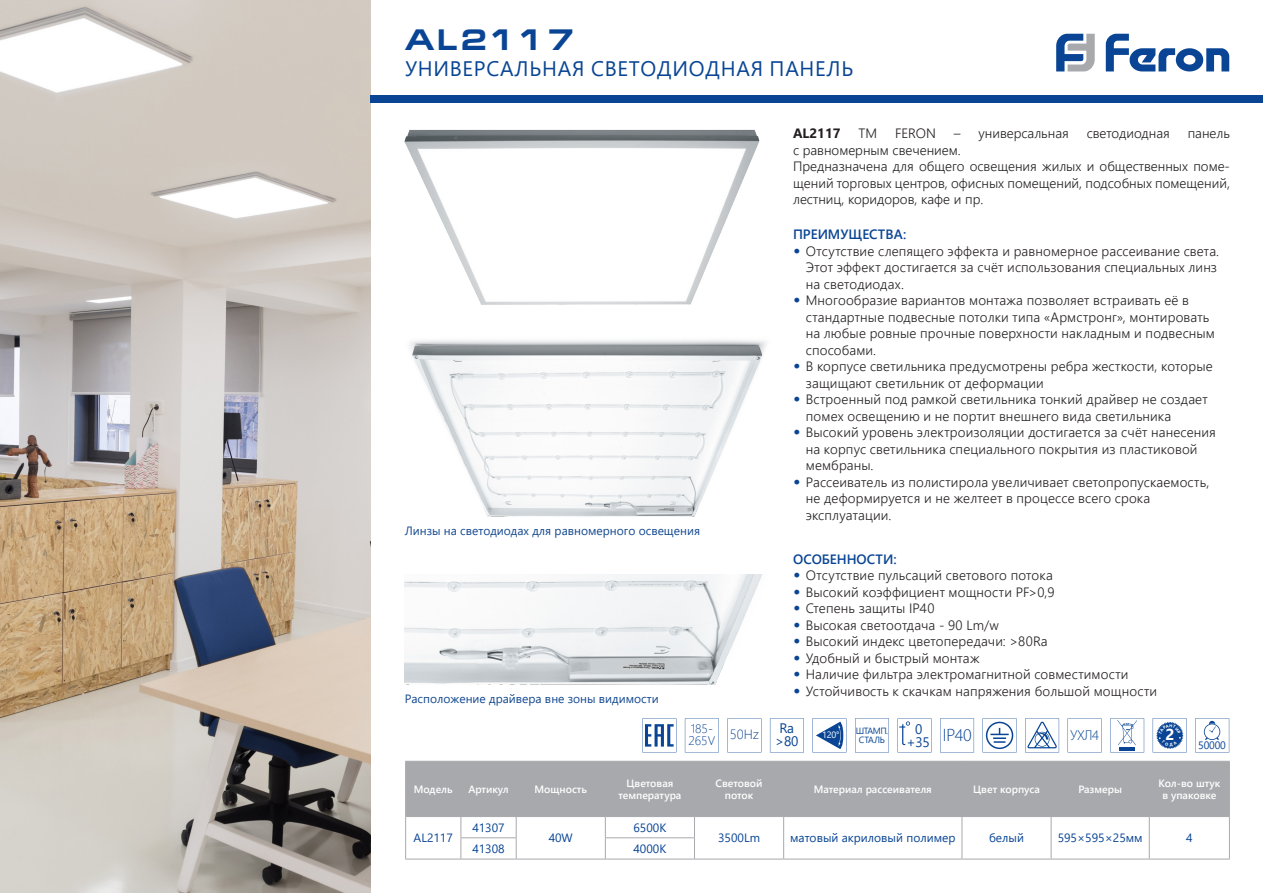
<style>
.page{position:relative;width:1263px;height:893px;background:#fff}
.page>*{position:absolute;margin:0;border:0;box-sizing:border-box;transform-origin:0 0}
.t1{font:700 30px "Europe Ext";letter-spacing:.1em;color:#094594}
.t2{font:21px "Segoe UI";letter-spacing:.035em;color:#094594}
.t3{font:300 18px "Myriad Pro";color:#094594}
.t4{font:700 15.75px "Segoe UI";color:#fff}
.t5{font:300 14.4px "Myriad Pro";color:#094594}
.t6{font:13.8px/13.2px "Segoe UI";color:#094594;text-align:center}
.t7{font:300 13.5px/16.5px "Segoe UI";letter-spacing:.01em;color:#231f20}
.t8{font:600 13.5px "Segoe UI";letter-spacing:-.005em;color:#094594}
.t9{font:700 13.5px "Segoe UI";color:#231f20}
.t10{font:300 13.5px "Segoe UI";color:#094594}
.t11{font:300 12.45px/12px "Segoe UI";color:#094594}
.t12{font:12px "Segoe UI";color:#144990}
.t13{font:12px "Segoe UI";color:#094594}
.t14{font:10.65px "Segoe UI";letter-spacing:-.02em;color:#094594}
.t15{font:600 10.5px/12px "Segoe UI";color:#fff;text-align:center}
.t16{font:9.15px "Segoe UI";color:#fff}
.t17{font:9px "Segoe UI";letter-spacing:-.055em;color:#094594}
.s1{font-weight:700;font-size:18px;color:#094594}
</style>
<div class="page">
<img style="left:0;top:0;width:371px;height:893px">
<svg style="left:1056px;top:34px;width:39px;height:37px"></svg>
<svg style="left:1106px;top:34px;width:123px;height:37px"></svg>
<div style="left:371px;top:95px;width:892px;height:7px;background:#094594"></div>
<div style="left:406px;top:762px;width:823px;height:54px;background:#a8a9ad"></div>
<hr style="left:405px;top:761px;width:56px;height:1px;background:#a8a9ad">
<hr style="left:405px;top:762px;width:1px;height:54px;background:#a8a9ad">
<hr style="left:461px;top:761px;width:55px;height:1px;background:#a8a9ad">
<hr style="left:460px;top:762px;width:1px;height:54px;background:#a8a9ad">
<hr style="left:516px;top:761px;width:89px;height:1px;background:#a8a9ad">
<hr style="left:516px;top:762px;width:1px;height:54px;background:#a8a9ad">
<hr style="left:605px;top:761px;width:89px;height:1px;background:#a8a9ad">
<hr style="left:605px;top:762px;width:1px;height:54px;background:#a8a9ad">
<hr style="left:694px;top:761px;width:90px;height:1px;background:#a8a9ad">
<hr style="left:694px;top:762px;width:1px;height:54px;background:#a8a9ad">
<hr style="left:784px;top:761px;width:178px;height:1px;background:#a8a9ad">
<hr style="left:783px;top:762px;width:1px;height:54px;background:#a8a9ad">
<hr style="left:962px;top:761px;width:89px;height:1px;background:#a8a9ad">
<hr style="left:961px;top:762px;width:1px;height:54px;background:#a8a9ad">
<hr style="left:1051px;top:761px;width:98px;height:1px;background:#a8a9ad">
<hr style="left:1051px;top:762px;width:1px;height:54px;background:#a8a9ad">
<hr style="left:1149px;top:761px;width:81px;height:1px;background:#a8a9ad">
<hr style="left:1149px;top:762px;width:1px;height:54px;background:#a8a9ad">
<hr style="left:1229px;top:762px;width:1px;height:54px;background:#a8a9ad">
<hr style="left:406px;top:816px;width:55px;height:1px;background:#a8a9ad">
<hr style="left:461px;top:816px;width:55px;height:1px;background:#a8a9ad">
<hr style="left:516px;top:816px;width:89px;height:1px;background:#a8a9ad">
<hr style="left:605px;top:816px;width:89px;height:1px;background:#a8a9ad">
<hr style="left:694px;top:816px;width:90px;height:1px;background:#a8a9ad">
<hr style="left:784px;top:816px;width:178px;height:1px;background:#a8a9ad">
<hr style="left:962px;top:816px;width:89px;height:1px;background:#a8a9ad">
<hr style="left:1051px;top:816px;width:98px;height:1px;background:#a8a9ad">
<hr style="left:1149px;top:816px;width:80px;height:1px;background:#a8a9ad">
<hr style="left:606px;top:859px;width:88px;height:1px;background:#a8a9ad">
<hr style="left:962px;top:859px;width:89px;height:1px;background:#a8a9ad">
<svg style="left:405px;top:816px;width:1px;height:43px"></svg>
<hr style="left:460px;top:837px;width:57px;height:1px;background:#a8a9ad">
<svg style="left:460px;top:817px;width:1px;height:42px"></svg>
<svg style="left:516px;top:817px;width:1px;height:42px"></svg>
<hr style="left:605px;top:837px;width:90px;height:1px;background:#a8a9ad">
<svg style="left:605px;top:817px;width:1px;height:42px"></svg>
<svg style="left:694px;top:817px;width:1px;height:42px"></svg>
<svg style="left:783px;top:817px;width:1px;height:42px"></svg>
<svg style="left:961px;top:817px;width:1px;height:42px"></svg>
<svg style="left:1051px;top:817px;width:1px;height:42px"></svg>
<svg style="left:1149px;top:817px;width:1px;height:42px"></svg>
<svg style="left:1229px;top:816px;width:1px;height:43px"></svg>
<hr style="left:405px;top:859px;width:56px;height:1px;background:#a8a9ad">
<hr style="left:461px;top:859px;width:55px;height:1px;background:#a8a9ad">
<hr style="left:516px;top:859px;width:90px;height:1px;background:#a8a9ad">
<hr style="left:694px;top:859px;width:90px;height:1px;background:#a8a9ad">
<hr style="left:784px;top:859px;width:178px;height:1px;background:#a8a9ad">
<hr style="left:1051px;top:859px;width:98px;height:1px;background:#a8a9ad">
<hr style="left:1149px;top:859px;width:81px;height:1px;background:#a8a9ad">
<svg style="left:1025px;top:718px;width:34px;height:34px"></svg>
<svg style="left:1067px;top:718px;width:35px;height:34px"></svg>
<svg style="left:982px;top:718px;width:34px;height:34px"></svg>
<svg style="left:685px;top:718px;width:34px;height:34px"></svg>
<svg style="left:642px;top:718px;width:34px;height:34px"></svg>
<svg style="left:1110px;top:718px;width:34px;height:34px"></svg>
<svg style="left:1195px;top:718px;width:34px;height:34px"></svg>
<svg style="left:940px;top:718px;width:34px;height:34px"></svg>
<svg style="left:855px;top:718px;width:34px;height:34px"></svg>
<svg style="left:770px;top:718px;width:34px;height:34px"></svg>
<svg style="left:897px;top:718px;width:34px;height:34px"></svg>
<svg style="left:727px;top:718px;width:34px;height:34px"></svg>
<img style="left:404px;top:129px;width:356px;height:176px">
<svg style="left:812px;top:718px;width:34px;height:34px"></svg>
<img style="left:410px;top:340px;width:356px;height:177px">
<img style="left:405px;top:574px;width:358px;height:110px">
<svg style="left:1153px;top:718px;width:34px;height:34px"></svg>
<p class="t1" style="left:405px;top:24px;width:170px">AL2117</p>
<p class="t2" style="left:405px;top:49px;width:450px">УНИВЕРСАЛЬНАЯ СВЕТОДИОДНАЯ ПАНЕЛЬ</p>
<p class="t12" style="left:405px;top:520px;width:297px">Линзы на светодиодах для равномерного освещения</p>
<p class="t12" style="left:405px;top:687px;width:255px">Расположение драйвера вне зоны видимости</p>
<p class="t11" style="left:688px;top:722px;width:28px">185-<br>265V</p>
<p class="t10" style="left:730px;top:722px;width:31px">50Hz</p>
<p class="t9" style="left:793px;top:121px;width:49px">AL2117</p>
<p class="t7" style="left:858px;top:124px;width:20px">TM</p>
<p class="t7" style="left:895px;top:124px;width:42px">FERON</p>
<p class="t7" style="left:954px;top:124px;width:116px">– универсальная</p>
<p class="t7" style="left:1087px;top:124px;width:85px">светодиодная</p>
<p class="t7" style="left:1188px;top:124px;width:44px">панель</p>
<p class="t7" style="left:793px;top:140px;width:169px">с равномерным свечением.</p>
<p class="t7" style="left:793px;top:157px;width:438px;text-align:justify">Предназначена для общего освещения жилых и общественных поме&shy;щений торговых центров, офисных помещений, подсобных помещений, лестниц, коридоров, кафе и пр.</p>
<p class="t8" style="left:793px;top:221px;width:115px">ПРЕИМУЩЕСТВА:</p>
<p class="t7" style="left:806px;top:241px;width:415px;text-indent:-13px"><span class="s1">•</span> Отсутствие слепящего эффекта и равномерное рассеивание света.<br>Этот эффект достигается за счёт использования специальных линз на светодиодах.</p>
<p class="t7" style="left:806px;top:291px;width:410px;text-indent:-13px"><span class="s1">•</span> Многообразие вариантов монтажа позволяет встраивать её в стандартные подвесные потолки типа «Армстронг», монтировать на любые ровные прочные поверхности накладным и подвесным способами.</p>
<p class="t7" style="left:806px;top:357px;width:408px;text-indent:-13px"><span class="s1">•</span> В корпусе светильника предусмотрены ребра жесткости, которые защищают светильник от деформации</p>
<p class="t7" style="left:806px;top:390px;width:403px;text-indent:-13px"><span class="s1">•</span> Встроенный под рамкой светильника тонкий драйвер не создает помех освещению и не портит внешнего вида светильника</p>
<p class="t7" style="left:806px;top:423px;width:412px;text-indent:-13px"><span class="s1">•</span> Высокий уровень электроизоляции достигается за счёт нанесения на корпус светильника специального покрытия из пластиковой мембраны.</p>
<p class="t7" style="left:806px;top:472px;width:405px;text-indent:-13px"><span class="s1">•</span> Рассеиватель из полистирола увеличивает светопропускаемость, не деформируется и не желтеет в процессе всего срока эксплуатации.</p>
<p class="t8" style="left:793px;top:546px;width:105px">ОСОБЕННОСТИ:</p>
<p class="t7" style="left:793px;top:566px;width:261px"><span class="s1">•</span> Отсутствие пульсаций светового потока</p>
<p class="t7" style="left:793px;top:582px;width:263px"><span class="s1">•</span> Высокий коэффициент мощности PF&gt;0,9</p>
<p class="t7" style="left:793px;top:599px;width:143px"><span class="s1">•</span> Степень защиты IP40</p>
<p class="t7" style="left:793px;top:615px;width:207px"><span class="s1">•</span> Высокая светоотдача - 90 Lm/w</p>
<p class="t7" style="left:793px;top:632px;width:256px"><span class="s1">•</span> Высокий индекс цветопередачи: &gt;80Ra</p>
<p class="t7" style="left:793px;top:648px;width:188px"><span class="s1">•</span> Удобный и быстрый монтаж</p>
<p class="t7" style="left:793px;top:665px;width:337px"><span class="s1">•</span> Наличие фильтра электромагнитной совместимости</p>
<p class="t7" style="left:793px;top:681px;width:366px"><span class="s1">•</span> Устойчивость к скачкам напряжения большой мощности</p>
<p class="t16" style="left:822px;top:726px;width:19px">120°</p>
<p class="t6" style="left:779px;top:720px;width:16px">Ra</p>
<p class="t6" style="left:906px;top:721px;width:25px">0 +35</p>
<p class="t4" style="left:1165px;top:720px;width:11px">2</p>
<p class="t17" style="left:856px;top:722px;width:34px">ШТАМП.</p>
<p class="t3" style="left:943px;top:725px;width:30px">IP40</p>
<p class="t5" style="left:1070px;top:727px;width:30px">УХЛ4</p>
<p class="t6" style="left:775px;top:733px;width:25px">&gt;80</p>
<p class="t17" style="left:859px;top:731px;width:28px">СТАЛЬ</p>
<p class="t14" style="left:1198px;top:735px;width:29px">50000</p>
<p class="t15" style="left:414px;top:782px;width:40px">Модель</p>
<p class="t15" style="left:468px;top:782px;width:42px">Артикул</p>
<p class="t15" style="left:534px;top:782px;width:54px">Мощность</p>
<p class="t15" style="left:618px;top:776px;width:64px">Цветовая температура</p>
<p class="t15" style="left:716px;top:776px;width:48px">Световой поток</p>
<p class="t15" style="left:814px;top:782px;width:120px">Материал рассеивателя</p>
<p class="t15" style="left:973px;top:782px;width:68px">Цвет корпуса</p>
<p class="t15" style="left:1078px;top:782px;width:45px">Размеры</p>
<p class="t15" style="left:1158px;top:776px;width:63px">Кол-во штук в упаковке</p>
<p class="t13" style="left:414px;top:827px;width:41px">AL2117</p>
<p class="t13" style="left:472px;top:816px;width:34px">41307</p>
<p class="t13" style="left:633px;top:816px;width:34px">6500K</p>
<p class="t13" style="left:718px;top:827px;width:43px">3500Lm</p>
<p class="t13" style="left:790px;top:827px;width:167px">матовый акриловый полимер</p>
<p class="t13" style="left:989px;top:827px;width:37px">белый</p>
<p class="t13" style="left:1058px;top:827px;width:87px">595×595×25мм</p>
<p class="t13" style="left:1186px;top:827px;width:8px">4</p>
<p class="t13" style="left:549px;top:827px;width:26px">40W</p>
<p class="t13" style="left:472px;top:837px;width:34px">41308</p>
<p class="t13" style="left:633px;top:837px;width:34px">4000K</p>
</div>
